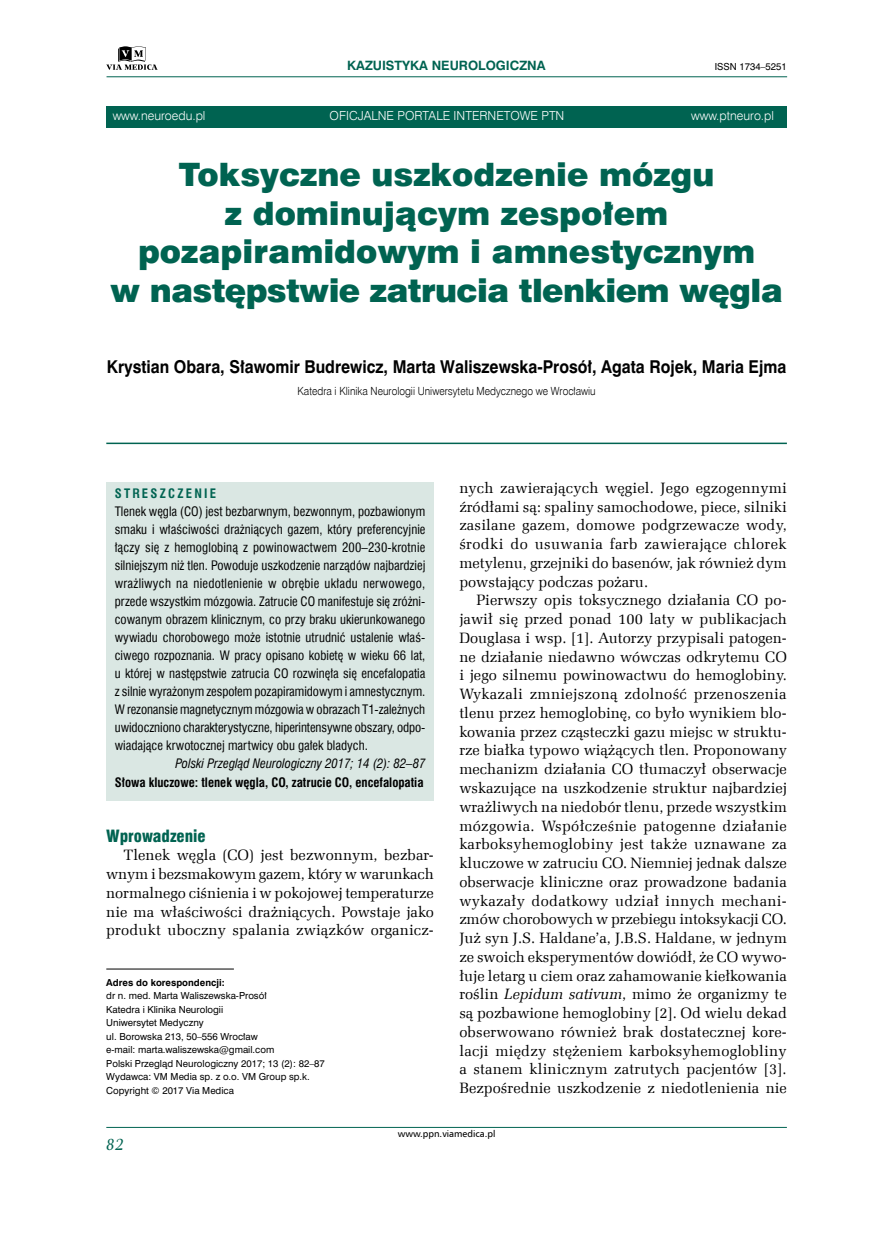
<style>
.page{position:relative;width:872px;height:1234px;background:#fff}
.page>*{position:absolute;margin:0;border:0;box-sizing:border-box;transform-origin:0 0}
._01_tytul{font:32.25px "Swis 721 Blk EU";color:#006351}
._01_tytul-2{font:32.25px "Swis 721 Blk EU";letter-spacing:-.02em;color:#006351}
._02_autor{font:700 16.5px "Swis 721 PL";color:#000;scale:.9 1}
._05_srodtytul{font:16.5px "Swis 721 Blk Cn EU";color:#006351}
.t1{font:italic 16.5px "Carmina Md PL";color:#006351;scale:.9 1}
._04_tekst{font:15px/18.8px "Zapf Ellipt EU";letter-spacing:.005em;color:#000;text-align:justify}
._03_streszczenie{font:12.75px/18px "Swis 721 Cn EU";color:#000;text-align:justify}
._03_slowa_kluczowe{font:700 12.75px "Swis 721 Cn EU";color:#000}
._03_streszczenie-2{font:italic 12.75px "Swis 721 Cn EU";color:#000}
._03_streszczenie_tyt{font:700 12.75px "Swis 721 Cn EU";letter-spacing:.175em;color:#006351}
.t2{font:12.45px "Swis 721 Lt EU";color:#fff}
.t3{font:700 12px "Swis 721 PL";color:#006351}
._03_klinika{font:11.25px "Swis 721 Lt EU";color:#000;scale:.9 1}
.t4{font:9.45px "Humnst 777 EU";color:#000}
._10_adres_do_korespo{font:9px "Swis 721 PL";color:#000}
._10_adres_do_korespo-2{font:700 9px "Swis 721 PL";color:#000}
.s1{font-style:italic}
</style>
<div class="page">
<hr style="left:106px;top:1126px;width:681px;height:1px;background:#006351">
<hr style="left:106px;top:76px;width:681px;height:1px;background:#006351">
<svg style="left:106px;top:46px;width:52px;height:24px"></svg>
<div style="left:106px;top:106px;width:681px;height:22px;background:#006351"></div>
<hr style="left:106px;top:442px;width:681px;height:2px;background:#006351">
<div style="left:106px;top:481px;width:328px;height:319px;background:#dae7e3"></div>
<hr style="left:106px;top:968px;width:128px;height:1px;background:#000">
<p class="t3" style="left:347px;top:58px;width:200px">KAZUISTYKA NEUROLOGICZNA</p>
<p class="_10_adres_do_korespo" style="left:714px;top:61px;width:74px">ISSN 1734–5251</p>
<p class="t2" style="left:113px;top:108px;width:94px">www.neuroedu.pl</p>
<p class="t2" style="left:329px;top:108px;width:236px">OFICJALNE PORTALE INTERNETOWE PTN</p>
<p class="t2" style="left:691px;top:108px;width:84px">www.ptneuro.pl</p>
<p class="_01_tytul" style="left:179px;top:154px;width:537px">Toksyczne uszkodzenie mózgu</p>
<p class="_01_tytul" style="left:225px;top:192px;width:445px">z dominującym zespołem</p>
<p class="_01_tytul" style="left:138px;top:231px;width:618px">pozapiramidowym i amnestycznym</p>
<p class="_01_tytul-2" style="left:110px;top:270px;width:674px">w następstwie zatrucia tlenkiem węgla</p>
<p class="_02_autor" style="left:107px;top:356px;width:756px">Krystian Obara, Sławomir Budrewicz, Marta Waliszewska-Prosół, Agata Rojek, Maria Ejma</p>
<p class="_03_klinika" style="left:297px;top:384px;width:333px">Katedra i Klinika Neurologii Uniwersytetu Medycznego we Wrocławiu</p>
<p class="_03_streszczenie_tyt" style="left:115px;top:485px;width:103px">STRESZCZENIE</p>
<p class="_03_streszczenie" style="left:115px;top:502px;width:312px">Tlenek węgla (CO) jest bezbarwnym, bezwonnym, pozbawionym smaku i właściwości drażniących gazem, który preferencyjnie łączy się z hemoglobiną z powinowactwem 200–230-krotnie silniejszym niż tlen. Powoduje uszkodzenie narządów najbardziej wrażliwych na niedotlenienie w obrębie układu nerwowego, przede wszystkim mózgowia. Zatrucie CO manifestuje się zróżni&shy;cowanym obrazem klinicznym, co przy braku ukierunkowanego wywiadu chorobowego może istotnie utrudnić ustalenie właś&shy;ciwego rozpoznania. W pracy opisano kobietę w wieku 66 lat, u której w następstwie zatrucia CO rozwinęła się encefalopatia z silnie wyrażonym zespołem pozapiramidowym i amnestycznym.<br>W rezonansie magnetycznym mózgowia w obrazach T1-zależnych uwidoczniono charakterystyczne, hiperintensywne obszary, odpo&shy;wiadające krwotocznej martwicy obu gałek bladych.</p>
<p class="_03_streszczenie-2" style="left:176px;top:755px;width:251px">Polski Przegląd Neurologiczny 2017; 14 (2): 82–87</p>
<p class="_03_slowa_kluczowe" style="left:115px;top:774px;width:310px">Słowa kluczowe: tlenek węgla, CO, zatrucie CO, encefalopatia</p>
<p class="_05_srodtytul" style="left:106px;top:825px;width:101px">Wprowadzenie</p>
<p class="_04_tekst" style="left:106px;top:845px;width:329px;text-indent:17px">Tlenek węgla (CO) jest bezwonnym, bezbar&shy;wnym i bezsmakowym gazem, który w warunkach normalnego ciśnienia i w pokojowej temperaturze nie ma właściwości drażniących. Powstaje jako produkt uboczny spalania związków organicz-</p>
<p class="_10_adres_do_korespo-2" style="left:106px;top:976px;width:120px">Adres do korespondencji:</p>
<p class="_10_adres_do_korespo" style="left:106px;top:989px;width:162px">dr n. med. Marta Waliszewska-Prosół</p>
<p class="_10_adres_do_korespo" style="left:106px;top:1003px;width:118px">Katedra i Klinika Neurologii</p>
<p class="_10_adres_do_korespo" style="left:106px;top:1016px;width:99px">Uniwersytet Medyczny</p>
<p class="_10_adres_do_korespo" style="left:106px;top:1030px;width:153px">ul. Borowska 213, 50–556 Wrocław</p>
<p class="_10_adres_do_korespo" style="left:106px;top:1043px;width:169px">e-mail: marta.waliszewska@gmail.com</p>
<p class="_10_adres_do_korespo" style="left:106px;top:1057px;width:220px">Polski Przegląd Neurologiczny 2017; 13 (2): 82–87</p>
<p class="_10_adres_do_korespo" style="left:106px;top:1070px;width:205px">Wydawca: VM Media sp. z o.o. VM Group sp.k.</p>
<p class="_10_adres_do_korespo" style="left:106px;top:1084px;width:129px">Copyright © 2017 Via Medica</p>
<p class="_04_tekst" style="left:459px;top:478px;width:329px">nych zawierających węgiel. Jego egzogennymi źródłami są: spaliny samochodowe, piece, silniki zasilane gazem, domowe podgrzewacze wody, środki do usuwania farb zawierające chlorek metylenu, grzejniki do basenów, jak również dym powstający podczas pożaru.</p>
<p class="_04_tekst" style="left:459px;top:591px;width:329px;text-indent:17px">Pierwszy opis toksycznego działania CO po&shy;jawił się przed ponad 100 laty w publikacjach Douglasa i wsp. [1]. Autorzy przypisali patogen&shy;ne działanie niedawno wówczas odkrytemu CO i jego silnemu powinowactwu do hemoglobiny.<br>Wykazali zmniejszoną zdolność przenoszenia tlenu przez hemoglobinę, co było wynikiem blo&shy;kowania przez cząsteczki gazu miejsc w struktu&shy;rze białka typowo wiążących tlen. Proponowany mechanizm działania CO tłumaczył obserwacje wskazujące na uszkodzenie struktur najbardziej wrażliwych na niedobór tlenu, przede wszystkim mózgowia. Współcześnie patogenne działanie karboksyhemoglobiny jest także uznawane za kluczowe w zatruciu CO. Niemniej jednak dalsze obserwacje kliniczne oraz prowadzone badania wykazały dodatkowy udział innych mechani&shy;zmów chorobowych w przebiegu intoksykacji CO.<br>Już syn J.S. Haldane’a, J.B.S. Haldane, w jednym ze swoich eksperymentów dowiódł, że CO wywo&shy;łuje letarg u ciem oraz zahamowanie kiełkowania roślin <span class="s1">Lepidum sativum</span>, mimo że organizmy te są pozbawione hemoglobiny [2]. Od wielu dekad obserwowano również brak dostatecznej kore&shy;lacji między stężeniem karboksyhemoglobliny a stanem klinicznym zatrutych pacjentów [3].<br>Bezpośrednie uszkodzenie z niedotlenienia nie</p>
<p class="t1" style="left:106px;top:1134px;width:21px">82</p>
<p class="t4" style="left:398px;top:1127px;width:99px">www.ppn.viamedica.pl</p>
</div>
